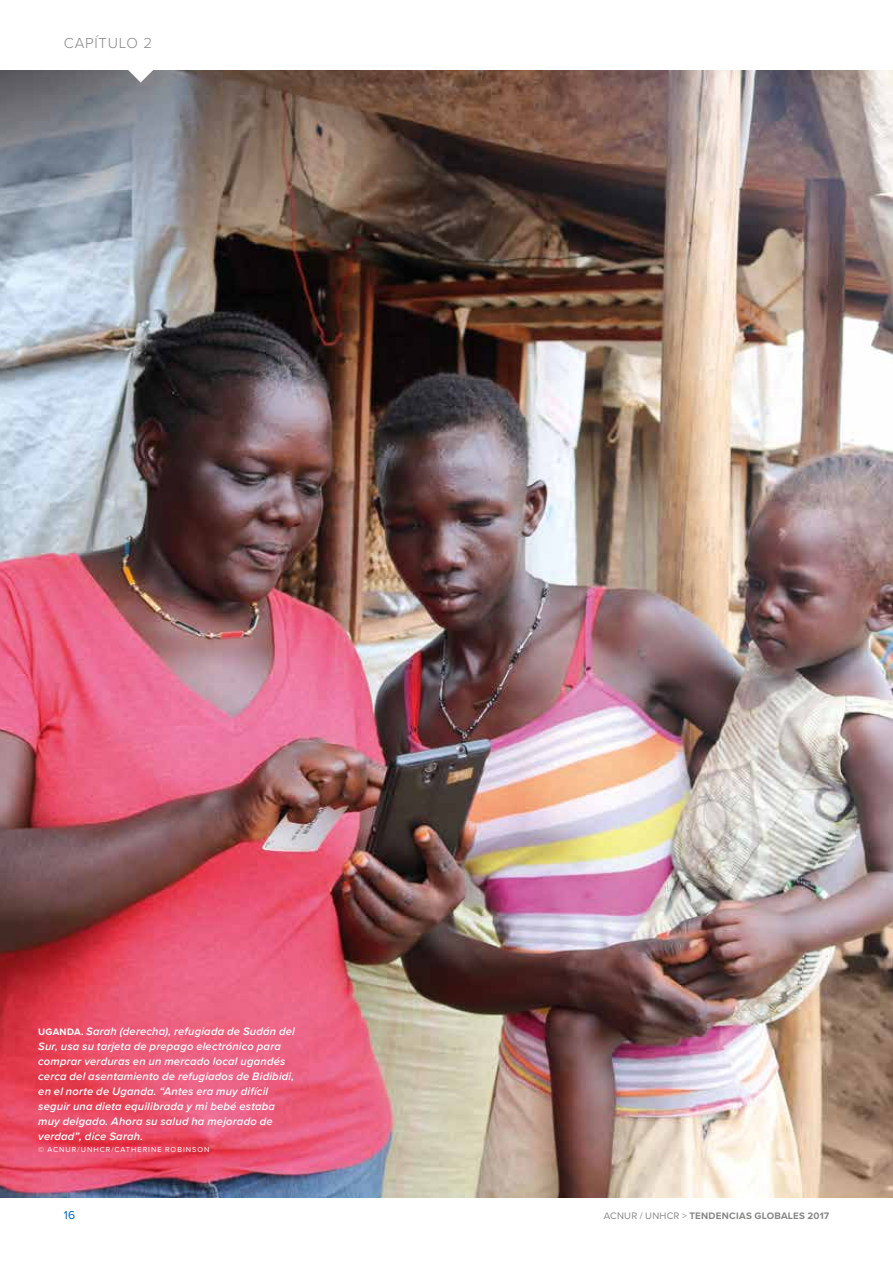
<style>
.page{position:relative;width:893px;height:1263px;background:#fff}
.page>*{position:absolute;margin:0;border:0;box-sizing:border-box;transform-origin:0 0}
.t1{font:300 15px "Proxima Nova";letter-spacing:.05em;color:#878786}
.t2{font:12px "Proxima Nova";color:#0069b4}
.t3{font:italic 600 11.25px/15px "Proxima Nova";letter-spacing:.015em;color:#fff}
.t4{font:700 9.75px "Proxima Nova";letter-spacing:.025em;color:#878786}
.t5{font:7.5px "Proxima Nova";letter-spacing:.13em;color:#fff}
.s1{font-weight:700;font-style:normal;font-size:9.75px}
.s2{font-weight:400}
</style>
<div class="page">
<img style="left:0;top:70px;width:893px;height:1127px">
<svg style="left:127px;top:70px;width:27px;height:13px"></svg>
<h1 class="t1" style="left:64px;top:34px;width:90px">CAPÍTULO 2</h1>
<p class="t3" style="left:38px;top:1024px;width:258px"><span class="s1">UGANDA.</span> Sarah (derecha), refugiada de Sudán del Sur, usa su tarjeta de prepago electrónico para comprar verduras en un mercado local ugandés cerca del asentamiento de refugiados de Bidibidi, en el norte de Uganda. “Antes era muy difícil seguir una dieta equilibrada y mi bebé estaba muy delgado. Ahora su salud ha mejorado de verdad”, dice Sarah.</p>
<p class="t5" style="left:38px;top:1145px;width:173px">© ACNUR/UNHCR/CATHERINE ROBINSON</p>
<p class="t2" style="left:64px;top:1208px;width:13px">16</p>
<p class="t4" style="left:604px;top:1210px;width:227px"><span class="s2">ACNUR / UNHCR &gt;</span> TENDENCIAS GLOBALES 2017</p>
</div>
